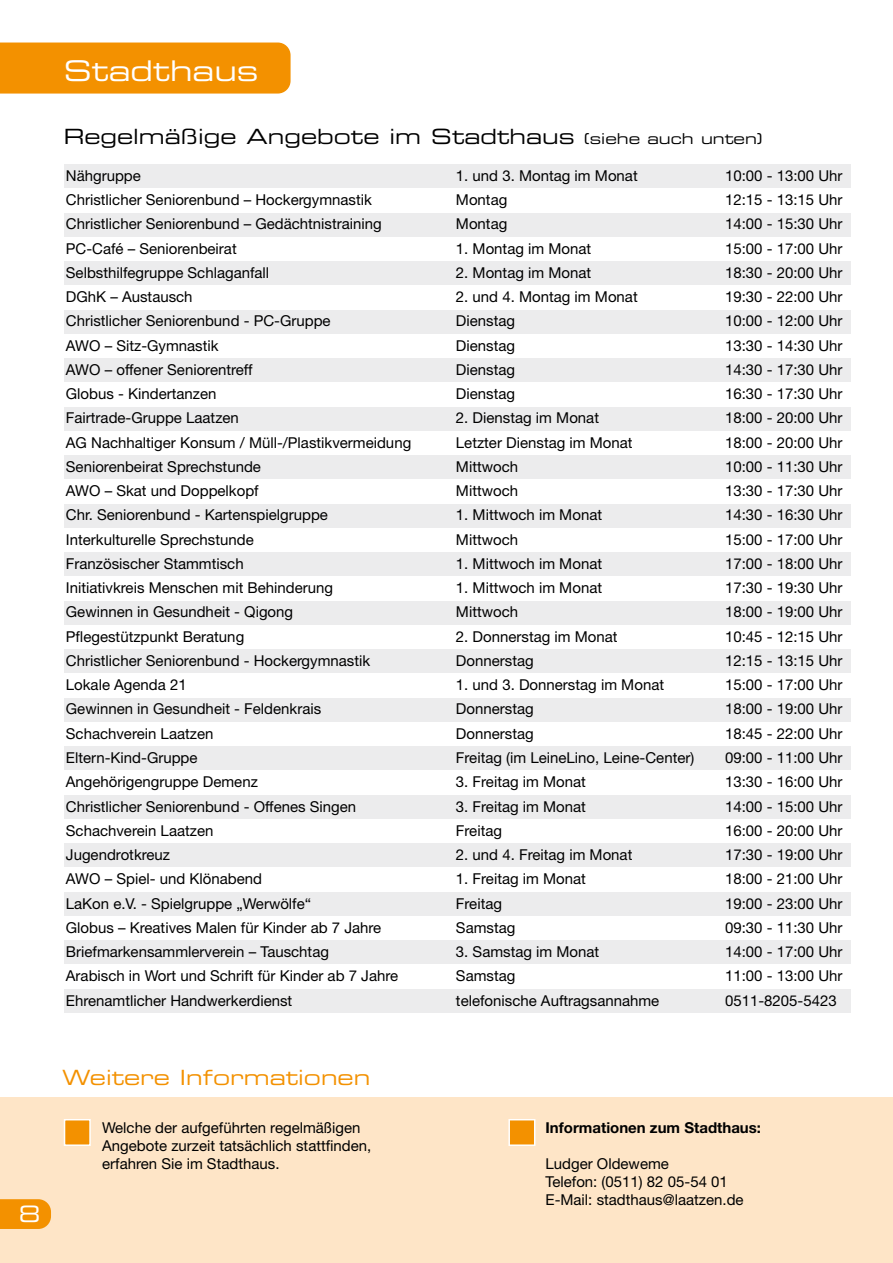
<style>
.page{position:relative;width:893px;height:1263px;background:#fff}
.page>*{position:absolute;margin:0;border:0;box-sizing:border-box;transform-origin:0 0}
.t1{font:28.5px "Eurostile Extended Two";color:#fff}
.t2{font:22.5px "Eurostile Extended Two";color:#fff}
.t3{font:21px "Eurostile Extended Two";color:#000}
.t4{font:21px "Eurostile Extended Two";color:#f39100}
.t5{font:15px/18px "Helvetica Neue LT Std";color:#000}
.t6{font:700 15px "Helvetica Neue LT Std";color:#000}
.s1{font-size:15px}
</style>
<div class="page">
<div style="left:0;top:1097px;width:893px;height:166px;background:#fee5c7"></div>
<svg style="left:0;top:1199px;width:51px;height:30px;background:#f3950a"></svg>
<div style="left:0;top:43px;width:291px;height:51px;background:#f39100"></div>
<div style="left:64px;top:165px;width:786px;height:23px;background:#ececed"></div>
<div style="left:64px;top:213px;width:786px;height:24px;background:#ececed"></div>
<div style="left:64px;top:262px;width:786px;height:23px;background:#ececed"></div>
<div style="left:64px;top:310px;width:786px;height:24px;background:#ececed"></div>
<div style="left:64px;top:359px;width:786px;height:23px;background:#ececed"></div>
<div style="left:64px;top:407px;width:786px;height:24px;background:#ececed"></div>
<div style="left:64px;top:456px;width:786px;height:23px;background:#ececed"></div>
<div style="left:64px;top:504px;width:786px;height:23px;background:#ececed"></div>
<div style="left:64px;top:553px;width:786px;height:23px;background:#ececed"></div>
<div style="left:64px;top:601px;width:786px;height:23px;background:#ececed"></div>
<div style="left:64px;top:649px;width:786px;height:24px;background:#ececed"></div>
<div style="left:64px;top:698px;width:786px;height:23px;background:#ececed"></div>
<div style="left:64px;top:746px;width:786px;height:24px;background:#ececed"></div>
<div style="left:64px;top:795px;width:786px;height:23px;background:#ececed"></div>
<div style="left:64px;top:843px;width:786px;height:24px;background:#ececed"></div>
<div style="left:64px;top:892px;width:786px;height:23px;background:#ececed"></div>
<div style="left:64px;top:940px;width:786px;height:24px;background:#ececed"></div>
<div style="left:64px;top:989px;width:786px;height:23px;background:#ececed"></div>
<div style="left:64px;top:1119px;width:27px;height:27px;background:#f39100;border:2px solid #fff"></div>
<div style="left:508px;top:1119px;width:27px;height:27px;background:#f39100;border:2px solid #fff"></div>
<h1 class="t1" style="left:64px;top:51px;width:196px">Stadthaus</h1>
<h3 class="t3" style="left:64px;top:122px;width:700px">Regelmäßige Angebote im Stadthaus <span class="s1">(siehe auch unten)</span></h3>
<p class="t5" style="left:66px;top:166px;width:77px">Nähgruppe</p>
<p class="t5" style="left:456px;top:166px;width:183px">1. und 3. Montag im Monat</p>
<p class="t5" style="left:725px;top:166px;width:119px">10:00 - 13:00 Uhr</p>
<p class="t5" style="left:66px;top:191px;width:308px">Christlicher Seniorenbund – Hockergymnastik</p>
<p class="t5" style="left:456px;top:191px;width:53px">Montag</p>
<p class="t5" style="left:725px;top:191px;width:119px">12:15 - 13:15 Uhr</p>
<p class="t5" style="left:66px;top:215px;width:317px">Christlicher Seniorenbund – Gedächtnistraining</p>
<p class="t5" style="left:456px;top:215px;width:53px">Montag</p>
<p class="t5" style="left:725px;top:215px;width:119px">14:00 - 15:30 Uhr</p>
<p class="t5" style="left:66px;top:239px;width:172px">PC-Café – Seniorenbeirat</p>
<p class="t5" style="left:456px;top:239px;width:137px">1. Montag im Monat</p>
<p class="t5" style="left:725px;top:239px;width:119px">15:00 - 17:00 Uhr</p>
<p class="t5" style="left:66px;top:263px;width:205px">Selbsthilfegruppe Schlaganfall</p>
<p class="t5" style="left:456px;top:263px;width:137px">2. Montag im Monat</p>
<p class="t5" style="left:725px;top:263px;width:119px">18:30 - 20:00 Uhr</p>
<p class="t5" style="left:66px;top:288px;width:128px">DGhK – Austausch</p>
<p class="t5" style="left:456px;top:288px;width:183px">2. und 4. Montag im Monat</p>
<p class="t5" style="left:725px;top:288px;width:119px">19:30 - 22:00 Uhr</p>
<p class="t5" style="left:66px;top:312px;width:266px">Christlicher Seniorenbund - PC-Gruppe</p>
<p class="t5" style="left:456px;top:312px;width:61px">Dienstag</p>
<p class="t5" style="left:725px;top:312px;width:119px">10:00 - 12:00 Uhr</p>
<p class="t5" style="left:66px;top:336px;width:154px">AWO – Sitz-Gymnastik</p>
<p class="t5" style="left:456px;top:336px;width:61px">Dienstag</p>
<p class="t5" style="left:725px;top:336px;width:119px">13:30 - 14:30 Uhr</p>
<p class="t5" style="left:66px;top:360px;width:188px">AWO – offener Seniorentreff</p>
<p class="t5" style="left:456px;top:360px;width:61px">Dienstag</p>
<p class="t5" style="left:725px;top:360px;width:119px">14:30 - 17:30 Uhr</p>
<p class="t5" style="left:66px;top:385px;width:152px">Globus - Kindertanzen</p>
<p class="t5" style="left:456px;top:385px;width:61px">Dienstag</p>
<p class="t5" style="left:725px;top:385px;width:119px">16:30 - 17:30 Uhr</p>
<p class="t5" style="left:66px;top:409px;width:175px">Fairtrade-Gruppe Laatzen</p>
<p class="t5" style="left:456px;top:409px;width:145px">2. Dienstag im Monat</p>
<p class="t5" style="left:725px;top:409px;width:119px">18:00 - 20:00 Uhr</p>
<p class="t5" style="left:66px;top:433px;width:347px">AG Nachhaltiger Konsum / Müll-/Plastikvermeidung</p>
<p class="t5" style="left:456px;top:433px;width:178px">Letzter Dienstag im Monat</p>
<p class="t5" style="left:725px;top:433px;width:119px">18:00 - 20:00 Uhr</p>
<p class="t5" style="left:66px;top:457px;width:197px">Seniorenbeirat Sprechstunde</p>
<p class="t5" style="left:456px;top:457px;width:64px">Mittwoch</p>
<p class="t5" style="left:725px;top:457px;width:119px">10:00 - 11:30 Uhr</p>
<p class="t5" style="left:66px;top:482px;width:194px">AWO – Skat und Doppelkopf</p>
<p class="t5" style="left:456px;top:482px;width:64px">Mittwoch</p>
<p class="t5" style="left:725px;top:482px;width:119px">13:30 - 17:30 Uhr</p>
<p class="t5" style="left:66px;top:506px;width:264px">Chr. Seniorenbund - Kartenspielgruppe</p>
<p class="t5" style="left:456px;top:506px;width:148px">1. Mittwoch im Monat</p>
<p class="t5" style="left:725px;top:506px;width:119px">14:30 - 16:30 Uhr</p>
<p class="t5" style="left:66px;top:530px;width:189px">Interkulturelle Sprechstunde</p>
<p class="t5" style="left:456px;top:530px;width:64px">Mittwoch</p>
<p class="t5" style="left:725px;top:530px;width:119px">15:00 - 17:00 Uhr</p>
<p class="t5" style="left:66px;top:554px;width:179px">Französischer Stammtisch</p>
<p class="t5" style="left:456px;top:554px;width:148px">1. Mittwoch im Monat</p>
<p class="t5" style="left:725px;top:554px;width:119px">17:00 - 18:00 Uhr</p>
<p class="t5" style="left:66px;top:579px;width:269px">Initiativkreis Menschen mit Behinderung</p>
<p class="t5" style="left:456px;top:579px;width:148px">1. Mittwoch im Monat</p>
<p class="t5" style="left:725px;top:579px;width:119px">17:30 - 19:30 Uhr</p>
<p class="t5" style="left:66px;top:603px;width:229px">Gewinnen in Gesundheit - Qigong</p>
<p class="t5" style="left:456px;top:603px;width:64px">Mittwoch</p>
<p class="t5" style="left:725px;top:603px;width:119px">18:00 - 19:00 Uhr</p>
<p class="t5" style="left:66px;top:627px;width:180px">Pflegestützpunkt Beratung</p>
<p class="t5" style="left:456px;top:627px;width:163px">2. Donnerstag im Monat</p>
<p class="t5" style="left:725px;top:627px;width:119px">10:45 - 12:15 Uhr</p>
<p class="t5" style="left:66px;top:651px;width:306px">Christlicher Seniorenbund - Hockergymnastik</p>
<p class="t5" style="left:456px;top:651px;width:79px">Donnerstag</p>
<p class="t5" style="left:725px;top:651px;width:119px">12:15 - 13:15 Uhr</p>
<p class="t5" style="left:66px;top:676px;width:122px">Lokale Agenda 21</p>
<p class="t5" style="left:456px;top:676px;width:210px">1. und 3. Donnerstag im Monat</p>
<p class="t5" style="left:725px;top:676px;width:119px">15:00 - 17:00 Uhr</p>
<p class="t5" style="left:66px;top:700px;width:257px">Gewinnen in Gesundheit - Feldenkrais</p>
<p class="t5" style="left:456px;top:700px;width:79px">Donnerstag</p>
<p class="t5" style="left:725px;top:700px;width:119px">18:00 - 19:00 Uhr</p>
<p class="t5" style="left:66px;top:724px;width:149px">Schachverein Laatzen</p>
<p class="t5" style="left:456px;top:724px;width:79px">Donnerstag</p>
<p class="t5" style="left:725px;top:724px;width:119px">18:45 - 22:00 Uhr</p>
<p class="t5" style="left:66px;top:748px;width:133px">Eltern-Kind-Gruppe</p>
<p class="t5" style="left:456px;top:748px;width:240px">Freitag (im LeineLino, Leine-Center)</p>
<p class="t5" style="left:725px;top:748px;width:119px">09:00 - 11:00 Uhr</p>
<p class="t5" style="left:66px;top:773px;width:193px">Angehörigengruppe Demenz</p>
<p class="t5" style="left:456px;top:773px;width:132px">3. Freitag im Monat</p>
<p class="t5" style="left:725px;top:773px;width:119px">13:30 - 16:00 Uhr</p>
<p class="t5" style="left:66px;top:797px;width:292px">Christlicher Seniorenbund - Offenes Singen</p>
<p class="t5" style="left:456px;top:797px;width:132px">3. Freitag im Monat</p>
<p class="t5" style="left:725px;top:797px;width:119px">14:00 - 15:00 Uhr</p>
<p class="t5" style="left:66px;top:821px;width:149px">Schachverein Laatzen</p>
<p class="t5" style="left:456px;top:821px;width:48px">Freitag</p>
<p class="t5" style="left:725px;top:821px;width:119px">16:00 - 20:00 Uhr</p>
<p class="t5" style="left:66px;top:845px;width:106px">Jugendrotkreuz</p>
<p class="t5" style="left:456px;top:845px;width:178px">2. und 4. Freitag im Monat</p>
<p class="t5" style="left:725px;top:845px;width:119px">17:30 - 19:00 Uhr</p>
<p class="t5" style="left:66px;top:870px;width:198px">AWO – Spiel- und Klönabend</p>
<p class="t5" style="left:456px;top:870px;width:132px">1. Freitag im Monat</p>
<p class="t5" style="left:725px;top:870px;width:119px">18:00 - 21:00 Uhr</p>
<p class="t5" style="left:66px;top:894px;width:247px">LaKon e.V. - Spielgruppe „Werwölfe“</p>
<p class="t5" style="left:456px;top:894px;width:48px">Freitag</p>
<p class="t5" style="left:725px;top:894px;width:119px">19:00 - 23:00 Uhr</p>
<p class="t5" style="left:66px;top:918px;width:317px">Globus – Kreatives Malen für Kinder ab 7 Jahre</p>
<p class="t5" style="left:456px;top:918px;width:61px">Samstag</p>
<p class="t5" style="left:725px;top:918px;width:119px">09:30 - 11:30 Uhr</p>
<p class="t5" style="left:66px;top:942px;width:265px">Briefmarkensammlerverein – Tauschtag</p>
<p class="t5" style="left:456px;top:942px;width:145px">3. Samstag im Monat</p>
<p class="t5" style="left:725px;top:942px;width:119px">14:00 - 17:00 Uhr</p>
<p class="t5" style="left:66px;top:967px;width:334px">Arabisch in Wort und Schrift für Kinder ab 7 Jahre</p>
<p class="t5" style="left:456px;top:967px;width:61px">Samstag</p>
<p class="t5" style="left:725px;top:967px;width:119px">11:00 - 13:00 Uhr</p>
<p class="t5" style="left:66px;top:991px;width:228px">Ehrenamtlicher Handwerkerdienst</p>
<p class="t5" style="left:456px;top:991px;width:205px">telefonische Auftragsannahme</p>
<p class="t5" style="left:725px;top:991px;width:113px">0511-8205-5423</p>
<h2 class="t2" style="left:19px;top:1198px;width:23px">8</h2>
<h3 class="t4" style="left:62px;top:1063px;width:309px">Weitere Informationen</h3>
<p class="t5" style="left:102px;top:1118px;width:271px">Welche der aufgeführten regelmäßigen<br>Angebote zurzeit tatsächlich stattfinden, erfahren Sie im Stadthaus.</p>
<p class="t6" style="left:545px;top:1118px;width:217px">Informationen zum Stadthaus:</p>
<p class="t5" style="left:545px;top:1154px;width:200px">Ludger Oldeweme<br>Telefon: (0511) 82 05-54 01<br>E-Mail: stadthaus@laatzen.de</p>
</div>
